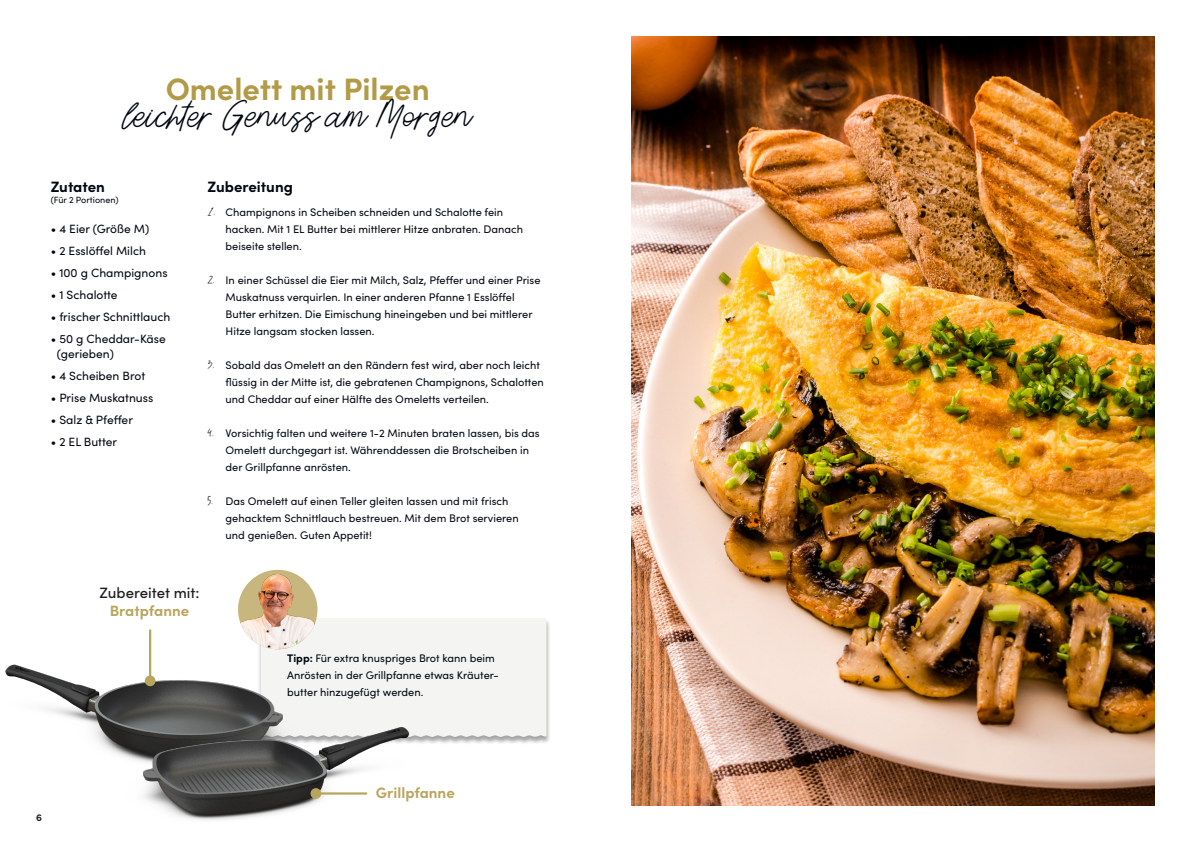
<style>
.page{position:relative;width:1191px;height:842px;background:#fff}
.page>*{position:absolute;margin:0;border:0;box-sizing:border-box;transform-origin:0 0}
.t1{font:31px "Aesthetik Script";color:#000610}
.t2{font:700 31px "Sofia Pro";color:#b29a47}
.t3{font:700 15px "Sofia Pro";color:#baa660}
.t4{font:700 15px "Sofia Pro";color:#000610}
.t5{font:500 15px "Sofia Pro";color:#231f20}
.t6{font:12px "Sofia Pro";color:#000610}
.t7{font:11px/17px "Sofia Pro";color:#000610}
.t8{font:700 10px "Sofia Pro";color:#231f20}
.t9{font:9px "Sofia Pro";color:#000610}
.s1{font-family:"Aesthetik Script"}
.s2{font-weight:700}
</style>
<div class="page">
<img style="left:631px;top:36px;width:524px;height:770px">
<div style="left:257px;top:618px;width:294px;height:127px;background:#231f20;opacity:.41"></div>
<div style="left:261px;top:618px;width:285px;height:119px;background:#f4f5f3"></div>
<img style="left:238px;top:574px;width:79px;height:75px">
<img style="left:5px;top:650px;width:293px;height:107px">
<hr style="left:149px;top:630px;width:2px;height:51px;background:#b7a55d">
<div style="left:145px;top:675px;width:10px;height:11px;background:#b7a55d;border-radius:50%"></div>
<img style="left:125px;top:707px;width:306px;height:113px">
<hr style="left:316px;top:792px;width:51px;height:3px;background:#b7a55d">
<div style="left:310px;top:788px;width:11px;height:11px;background:#b7a55d;border-radius:50%"></div>
<p class="t2" style="left:166px;top:66px;width:265px">Omelett mit Pilzen</p>
<p class="t1" style="left:124px;top:99px;width:349px">leichter Genuss am Morgen</p>
<p class="t4" style="left:51px;top:175px;width:56px">Zutaten</p>
<p class="t9" style="left:51px;top:193px;width:69px">(Für 2 Portionen)</p>
<p class="t6" style="left:51px;top:220px;width:100px">• 4 Eier (Größe M)</p>
<p class="t6" style="left:51px;top:242px;width:97px">• 2 Esslöffel Milch</p>
<p class="t6" style="left:51px;top:264px;width:118px">• 100 g Champignons</p>
<p class="t6" style="left:51px;top:286px;width:68px">• 1 Schalotte</p>
<p class="t6" style="left:51px;top:308px;width:121px">• frischer Schnittlauch</p>
<p class="t6" style="left:51px;top:330px;width:116px">• 50 g Cheddar-Käse</p>
<p class="t6" style="left:57px;top:345px;width:59px">(gerieben)</p>
<p class="t6" style="left:51px;top:367px;width:96px">• 4 Scheiben Brot</p>
<p class="t6" style="left:51px;top:389px;width:104px">• Prise Muskatnuss</p>
<p class="t6" style="left:51px;top:411px;width:84px">• Salz &amp; Pfeffer</p>
<p class="t6" style="left:51px;top:433px;width:68px">• 2 EL Butter</p>
<p class="t4" style="left:208px;top:175px;width:87px">Zubereitung</p>
<p class="t7" style="left:208px;top:203px;width:297px"><span class="s1">1.</span> Champignons in Scheiben schneiden und Schalotte fein</p>
<p class="t7" style="left:226px;top:220px;width:299px">hacken. Mit 1 EL Butter bei mittlerer Hitze anbraten. Danach beiseite stellen.</p>
<p class="t7" style="left:208px;top:271px;width:334px"><span class="s1">2.</span> In einer Schüssel die Eier mit Milch, Salz, Pfeffer und einer Prise</p>
<p class="t7" style="left:226px;top:288px;width:308px">Muskatnuss verquirlen. In einer anderen Pfanne 1 Esslöffel<br>Butter erhitzen. Die Eimischung hineingeben und bei mittlerer<br>Hitze langsam stocken lassen.</p>
<p class="t7" style="left:226px;top:356px;width:320px;text-indent:-18px"><span class="s1">3.</span> Sobald das Omelett an den Rändern fest wird, aber noch leicht flüssig in der Mitte ist, die gebratenen Champignons, Schalotten und Cheddar auf einer Hälfte des Omeletts verteilen.</p>
<p class="t7" style="left:226px;top:424px;width:316px;text-indent:-18px"><span class="s1">4.</span> Vorsichtig falten und weitere 1-2 Minuten braten lassen, bis das<br>Omelett durchgegart ist. Währenddessen die Brotscheiben in der Grillpfanne anrösten.</p>
<p class="t7" style="left:208px;top:492px;width:302px"><span class="s1">5.</span> Das Omelett auf einen Teller gleiten lassen und mit frisch</p>
<p class="t7" style="left:226px;top:509px;width:295px">gehacktem Schnittlauch bestreuen. Mit dem Brot servieren</p>
<p class="t7" style="left:226px;top:526px;width:148px">und genießen. Guten Appetit!</p>
<p class="t5" style="left:100px;top:581px;width:101px">Zubereitet mit:</p>
<p class="t3" style="left:110px;top:599px;width:81px">Bratpfanne</p>
<p class="t7" style="left:287px;top:649px;width:209px"><span class="s2">Tipp:</span> Für extra knuspriges Brot kann beim</p>
<p class="t7" style="left:287px;top:666px;width:213px">Anrösten in der Grillpfanne etwas Kräuter&shy;butter hinzugefügt werden.</p>
<p class="t8" style="left:36px;top:810px;width:7px">6</p>
<p class="t3" style="left:376px;top:781px;width:80px">Grillpfanne</p>
</div>
